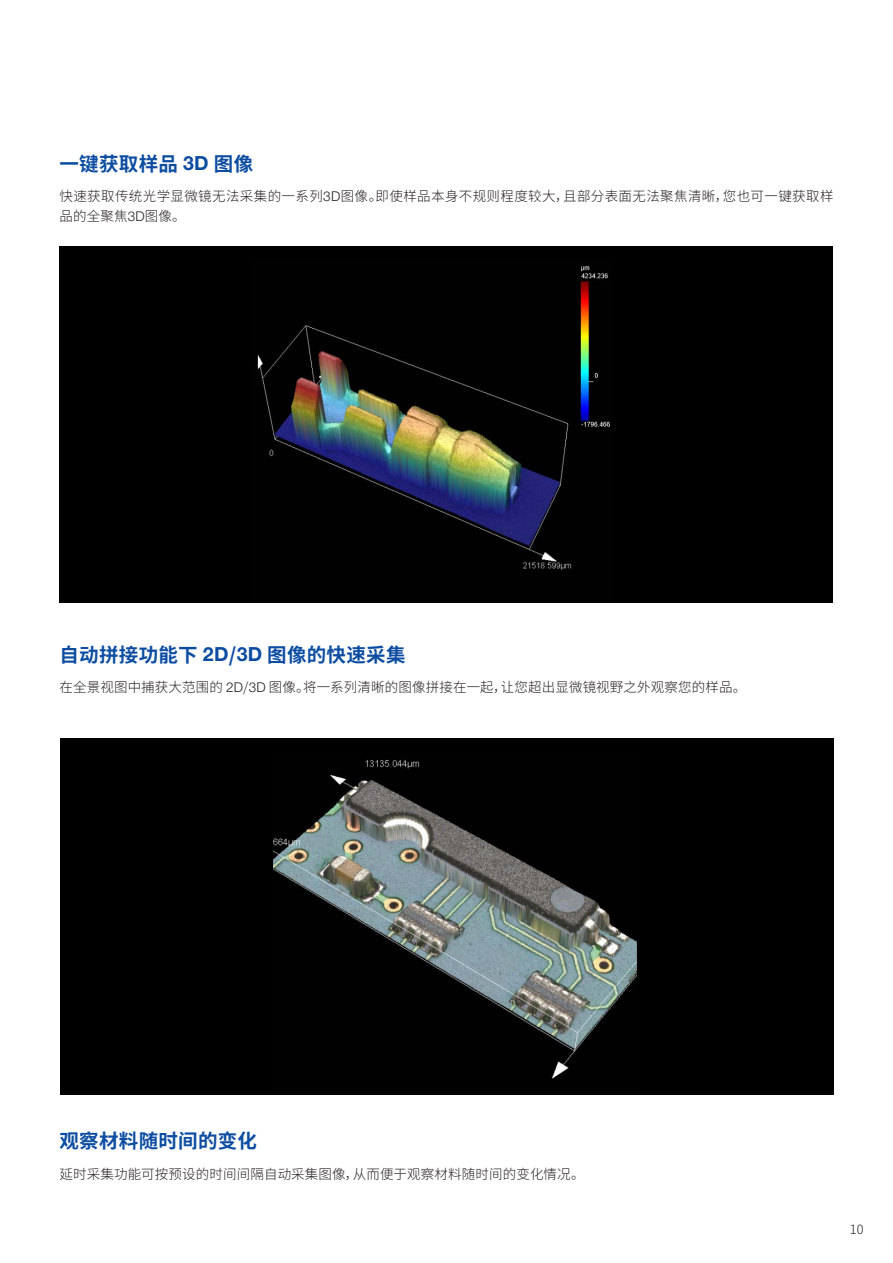
<style>
.page{position:relative;width:893px;height:1263px;background:#fff}
.page>*{position:absolute;margin:0;border:0;box-sizing:border-box;transform-origin:0 0}
.t1{font:700 19.5px "Noto Sans SC";letter-spacing:.015em;color:#0d4da1}
.t2{font:300 13.5px "Noto Sans SC";letter-spacing:.01em;color:#231f20}
.t3{font:300 13.5px/19.5px "Noto Sans SC";letter-spacing:.03em;color:#231f20}
.t4{font:300 12.75px "Noto Sans SC";color:#231f20}
.s1{font-family:"Helvetica Neue LTW1 G"}
</style>
<div class="page">
<div style="left:59px;top:246px;width:774px;height:357px;background:#000"></div>
<img style="left:257px;top:266px;width:353px;height:305px">
<div style="left:60px;top:738px;width:773px;height:356px;background:#000"></div>
<img style="left:274px;top:760px;width:363px;height:319px">
<h1 class="t1" style="left:59px;top:153px;width:195px">一键获取样品 <span class="s1">3D</span> 图像</h1>
<p class="t3" style="left:60px;top:187px;width:775px">快速获取传统光学显微镜无法采集的一系列<span class="s1">3D</span>图像。即使样品本身不规则程度较大，且部分表面无法聚焦清晰，您也可一键获取样品的全聚焦<span class="s1">3D</span>图像。</p>
<h1 class="t1" style="left:59px;top:643px;width:348px">自动拼接功能下 <span class="s1">2D</span>/<span class="s1">3D</span> 图像的快速采集</h1>
<p class="t2" style="left:59px;top:679px;width:688px">在全景视图中捕获大范围的 <span class="s1">2D</span>/<span class="s1">3D</span> 图像。将一系列清晰的图像拼接在一起，让您超出显微镜视野之外观察您的样品。</p>
<h1 class="t1" style="left:59px;top:1130px;width:199px">观察材料随时间的变化</h1>
<p class="t2" style="left:59px;top:1166px;width:527px">延时采集功能可按预设的时间间隔自动采集图像，从而便于观察材料随时间的变化情况。</p>
<p class="t4" style="left:850px;top:1222px;width:15px">10</p>
</div>
